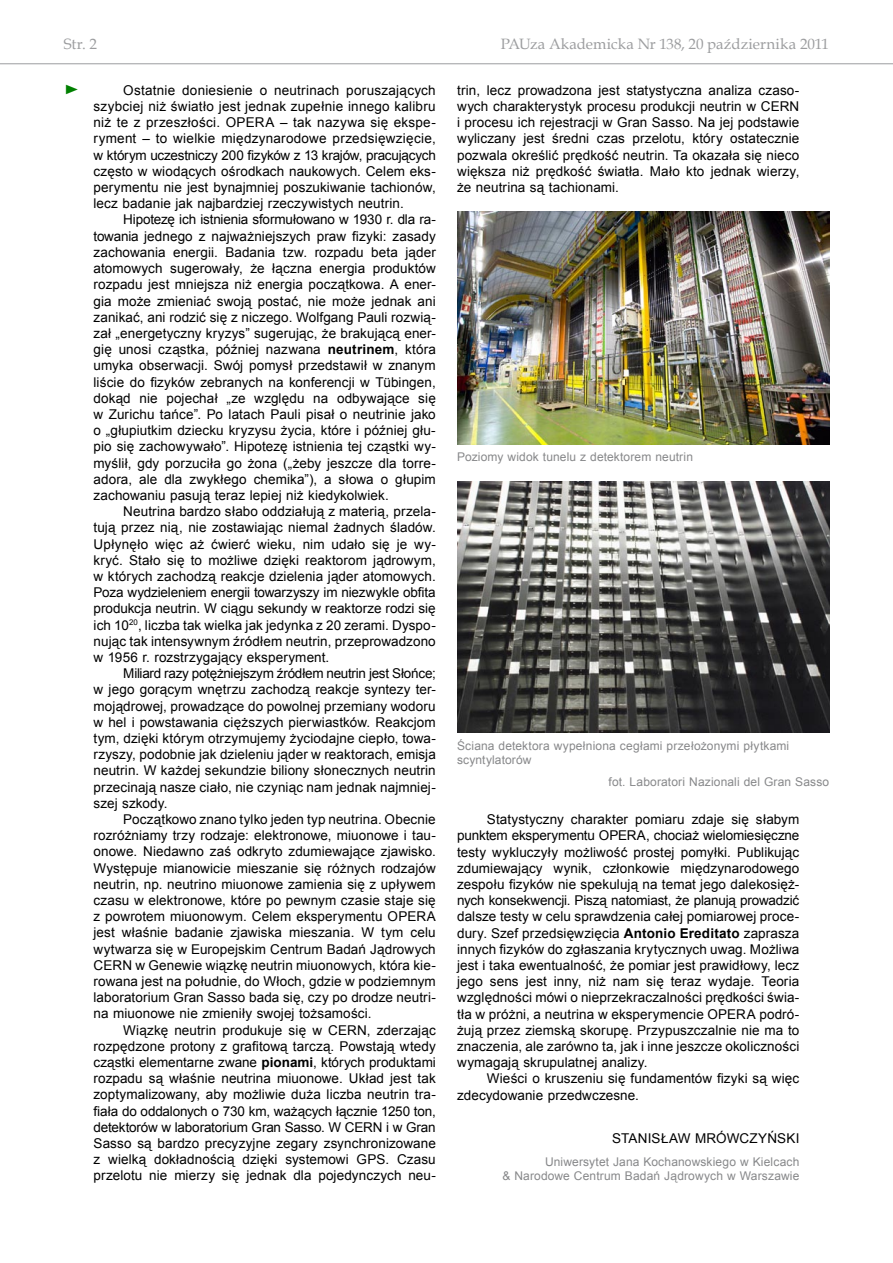
<style>
.page{position:relative;width:893px;height:1263px;background:#fff}
.page>*{position:absolute;margin:0;border:0;box-sizing:border-box;transform-origin:0 0}
.t1{font:15px "Book Antiqua";color:#9c9d9f}
.t2{font:13.5px/16.2px "Arial";letter-spacing:.005em;color:#000;text-align:justify}
.t3{font:13.5px "Times New Roman";color:#008000;scale:1.22 1}
.t4{font:12px/14.4px "Arial";letter-spacing:.01em;color:#87888a;text-align:right}
.s1{font-weight:700}
</style>
<div class="page">
<hr style="left:0;top:63px;width:893px;height:1px;background:#9c9d9f">
<img style="left:457px;top:212px;width:372px;height:233px">
<img style="left:457px;top:482px;width:372px;height:250px">
<p class="t1" style="left:64px;top:34px;width:35px">Str. 2</p>
<p class="t1" style="left:501px;top:34px;width:330px">PAUza Akademicka Nr 138, 20 października 2011</p>
<p class="t2" style="left:94px;top:82px;width:344px;text-indent:30px">Ostatnie doniesienie o neutrinach poruszających szybciej niż światło jest jednak zupełnie innego kalibru niż te z przeszłości. OPERA – tak nazywa się ekspe&shy;ryment – to wielkie międzynarodowe przedsięwzięcie, w którym uczestniczy 200 fizyków z 13 krajów, pracujących często w wiodących ośrodkach naukowych. Celem eks&shy;perymentu nie jest bynajmniej poszukiwanie tachionów, lecz badanie jak najbardziej rzeczywistych neutrin.</p>
<p class="t2" style="left:94px;top:212px;width:344px;text-indent:30px">Hipotezę ich istnienia sformułowano w 1930 r. dla ra&shy;towania jednego z najważniejszych praw fizyki: zasady zachowania energii. Badania tzw. rozpadu beta jąder atomowych sugerowały, że łączna energia produktów rozpadu jest mniejsza niż energia początkowa. A ener&shy;gia może zmieniać swoją postać, nie może jednak ani zanikać, ani rodzić się z niczego. Wolfgang Pauli rozwią&shy;zał „energetyczny kryzys” sugerując, że brakującą ener&shy;gię unosi cząstka, później nazwana <span class="s1">neutrinem</span>, która umyka obserwacji. Swój pomysł przedstawił w znanym liście do fizyków zebranych na konferencji w Tübingen, dokąd nie pojechał „ze względu na odbywające się w Zurichu tańce”. Po latach Pauli pisał o neutrinie jako o „głupiutkim dziecku kryzysu życia, które i później głu&shy;pio się zachowywało”. Hipotezę istnienia tej cząstki wy&shy;myślił, gdy porzuciła go żona („żeby jeszcze dla torre&shy;adora, ale dla zwykłego chemika”), a słowa o głupim zachowaniu pasują teraz lepiej niż kiedykolwiek.</p>
<p class="t2" style="left:94px;top:503px;width:344px;text-indent:30px">Neutrina bardzo słabo oddziałują z materią, przela&shy;tują przez nią, nie zostawiając niemal żadnych śladów.<br>Upłynęło więc aż ćwierć wieku, nim udało się je wy&shy;kryć. Stało się to możliwe dzięki reaktorom jądrowym, w których zachodzą reakcje dzielenia jąder atomowych.<br>Poza wydzieleniem energii towarzyszy im niezwykle obfita produkcja neutrin. W ciągu sekundy w reaktorze rodzi się ich 10<sup>20</sup>, liczba tak wielka jak jedynka z 20 zerami. Dyspo&shy;nując tak intensywnym źródłem neutrin, przeprowadzono w 1956 r. rozstrzygający eksperyment.</p>
<p class="t2" style="left:94px;top:665px;width:344px;text-indent:30px">Miliard razy potężniejszym źródłem neutrin jest Słońce; w jego gorącym wnętrzu zachodzą reakcje syntezy ter&shy;mojądrowej, prowadzące do powolnej przemiany wodoru w hel i powstawania cięższych pierwiastków. Reakcjom tym, dzięki którym otrzymujemy życiodajne ciepło, towa&shy;rzyszy, podobnie jak dzieleniu jąder w reaktorach, emisja neutrin. W każdej sekundzie biliony słonecznych neutrin przecinają nasze ciało, nie czyniąc nam jednak najmniej&shy;szej szkody.</p>
<p class="t2" style="left:94px;top:811px;width:344px;text-indent:30px">Początkowo znano tylko jeden typ neutrina. Obecnie rozróżniamy trzy rodzaje: elektronowe, miuonowe i tau&shy;onowe. Niedawno zaś odkryto zdumiewające zjawisko.<br>Występuje mianowicie mieszanie się różnych rodzajów neutrin, np. neutrino miuonowe zamienia się z upływem czasu w elektronowe, które po pewnym czasie staje się z powrotem miuonowym. Celem eksperymentu OPERA jest właśnie badanie zjawiska mieszania. W tym celu wytwarza się w Europejskim Centrum Badań Jądrowych CERN w Genewie wiązkę neutrin miuonowych, która kie&shy;rowana jest na południe, do Włoch, gdzie w podziemnym laboratorium Gran Sasso bada się, czy po drodze neutri&shy;na miuonowe nie zmieniły swojej tożsamości.</p>
<p class="t2" style="left:94px;top:1022px;width:344px;text-indent:30px">Wiązkę neutrin produkuje się w CERN, zderzając rozpędzone protony z grafitową tarczą. Powstają wtedy cząstki elementarne zwane <span class="s1">pionami</span>, których produktami rozpadu są właśnie neutrina miuonowe. Układ jest tak zoptymalizowany, aby możliwie duża liczba neutrin tra&shy;fiała do oddalonych o 730 km, ważących łącznie 1250 ton, detektorów w laboratorium Gran Sasso. W CERN i w Gran Sasso są bardzo precyzyjne zegary zsynchronizowane z wielką dokładnością dzięki systemowi GPS. Czasu przelotu nie mierzy się jednak dla pojedynczych neu-</p>
<p class="t3" style="left:64px;top:81px;width:15px">►</p>
<p class="t2" style="left:457px;top:82px;width:344px">trin, lecz prowadzona jest statystyczna analiza czaso&shy;wych charakterystyk procesu produkcji neutrin w CERN i procesu ich rejestracji w Gran Sasso. Na jej podstawie wyliczany jest średni czas przelotu, który ostatecznie pozwala określić prędkość neutrin. Ta okazała się nieco większa niż prędkość światła. Mało kto jednak wierzy, że neutrina są tachionami.</p>
<p class="t4" style="left:457px;top:449px;width:237px">Poziomy widok tunelu z detektorem neutrin</p>
<p class="t4" style="left:457px;top:738px;width:334px;text-align:left">Ściana detektora wypełniona cegłami przełożonymi płytkami scyntylatorów</p>
<p class="t4" style="left:609px;top:774px;width:222px">fot. Laboratori Nazionali del Gran Sasso</p>
<p class="t2" style="left:457px;top:811px;width:344px;text-indent:30px">Statystyczny charakter pomiaru zdaje się słabym punktem eksperymentu OPERA, chociaż wielomiesięczne testy wykluczyły możliwość prostej pomyłki. Publikując zdumiewający wynik, członkowie międzynarodowego zespołu fizyków nie spekulują na temat jego dalekosięż&shy;nych konsekwencji. Piszą natomiast, że planują prowadzić dalsze testy w celu sprawdzenia całej pomiarowej proce&shy;dury. Szef przedsięwzięcia <span class="s1">Antonio Ereditato</span> zaprasza innych fizyków do zgłaszania krytycznych uwag. Możliwa jest i taka ewentualność, że pomiar jest prawidłowy, lecz jego sens jest inny, niż nam się teraz wydaje. Teoria względności mówi o nieprzekraczalności prędkości świa&shy;tła w próżni, a neutrina w eksperymencie OPERA podró&shy;żują przez ziemską skorupę. Przypuszczalnie nie ma to znaczenia, ale zarówno ta, jak i inne jeszcze okoliczności wymagają skrupulatnej analizy.</p>
<p class="t2" style="left:457px;top:1071px;width:344px;text-indent:30px">Wieści o kruszeniu się fundamentów fizyki są więc zdecydowanie przedwczesne.</p>
<p class="t2" style="left:612px;top:1130px;width:189px">STANISŁAW MRÓWCZYŃSKI</p>
<p class="t4" style="left:502px;top:1154px;width:299px">Uniwersytet Jana Kochanowskiego w Kielcach<br>&amp; Narodowe Centrum Badań Jądrowych w Warszawie</p>
</div>
